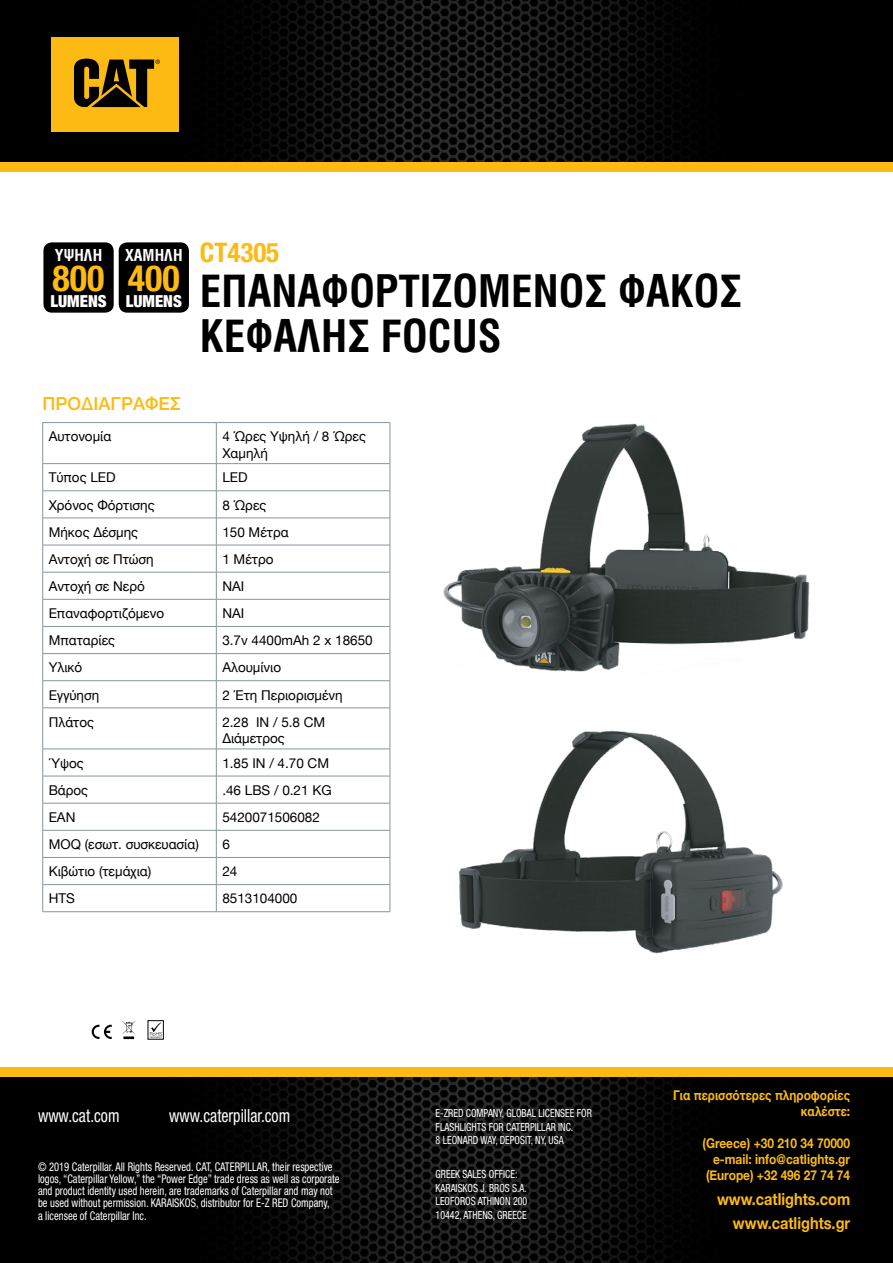
<style>
.page{position:relative;width:893px;height:1263px;background:#fff}
.page>*{position:absolute;margin:0;border:0;box-sizing:border-box;transform-origin:0 0}
.t1{font:45px/45px "UB Helvetica Cond Bold";color:#000}
.t2{font:700 condensed 36px "Helvetica Neue LT Std";color:#fdba12}
.t3{font:700 condensed 27px "Helvetica Neue LT Std";color:#fdba12}
.t4{font:condensed 18px "Helvetica Neue LT Std";color:#fff;scale:.88 1}
.t5{font:500 18px "Helvetica Neue";color:#fdba12}
.t6{font:700 16.5px/24px "Helvetica Neue";color:#fdba12;text-align:right;scale:.88 1}
.t7{font:900 condensed 16.5px "Helvetica Neue";color:#fff}
.t8{font:16.5px "UB Helvetica Cond Bold";color:#fff}
.t9{font:13.5px/16.2px "Helvetica Neue";color:#000}
.t10{font:700 13.5px/15.9px "Helvetica Neue";color:#fdba12;text-align:right;scale:.88 1}
.t11{font:condensed 12px/12.3px "Helvetica Neue LT Std";color:#fff;scale:.88 1}
.t12{font:condensed 11.25px/13.5px "Helvetica Neue LT Std";color:#fff;scale:.88 1}
</style>
<div class="page">
<img style="left:0;top:1077px;width:893px;height:186px">
<div style="left:0;top:1068px;width:893px;height:9px;background:#fdba12"></div>
<img style="left:0;top:0;width:893px;height:162px">
<div style="left:0;top:162px;width:893px;height:9px;background:#fdba12"></div>
<div style="left:51px;top:37px;width:128px;height:95px;background:#fdba12"></div>
<svg style="left:74px;top:59px;width:86px;height:48px"></svg>
<svg style="left:92px;top:1025px;width:20px;height:14px"></svg>
<svg style="left:122px;top:1021px;width:13px;height:18px"></svg>
<svg style="left:150px;top:1022px;width:11px;height:15px"></svg>
<img style="left:443px;top:423px;width:367px;height:249px">
<img style="left:459px;top:730px;width:324px;height:224px">
<hr style="left:43px;top:422px;width:173px;height:1px;background:#88969b">
<hr style="left:42px;top:423px;width:1px;height:40px;background:#88969b">
<hr style="left:216px;top:422px;width:174px;height:1px;background:#88969b">
<hr style="left:216px;top:423px;width:1px;height:40px;background:#88969b">
<hr style="left:390px;top:423px;width:1px;height:40px;background:#88969b">
<hr style="left:43px;top:463px;width:173px;height:1px;background:#88969b">
<hr style="left:216px;top:463px;width:174px;height:1px;background:#88969b">
<hr style="left:43px;top:490px;width:173px;height:1px;background:#88969b">
<hr style="left:216px;top:490px;width:174px;height:1px;background:#88969b">
<hr style="left:43px;top:518px;width:173px;height:1px;background:#88969b">
<hr style="left:216px;top:518px;width:174px;height:1px;background:#88969b">
<hr style="left:43px;top:545px;width:173px;height:1px;background:#88969b">
<hr style="left:216px;top:545px;width:174px;height:1px;background:#88969b">
<hr style="left:43px;top:572px;width:173px;height:1px;background:#88969b">
<hr style="left:216px;top:572px;width:174px;height:1px;background:#88969b">
<hr style="left:43px;top:599px;width:173px;height:1px;background:#88969b">
<hr style="left:216px;top:599px;width:174px;height:1px;background:#88969b">
<hr style="left:43px;top:626px;width:173px;height:1px;background:#88969b">
<hr style="left:216px;top:626px;width:174px;height:1px;background:#88969b">
<hr style="left:43px;top:653px;width:173px;height:1px;background:#88969b">
<hr style="left:216px;top:653px;width:174px;height:1px;background:#88969b">
<hr style="left:43px;top:680px;width:173px;height:1px;background:#88969b">
<svg style="left:42px;top:464px;width:1px;height:244px"></svg>
<hr style="left:216px;top:680px;width:174px;height:1px;background:#88969b">
<svg style="left:216px;top:464px;width:1px;height:244px"></svg>
<svg style="left:390px;top:464px;width:1px;height:244px"></svg>
<hr style="left:43px;top:708px;width:173px;height:1px;background:#88969b">
<hr style="left:42px;top:708px;width:1px;height:41px;background:#88969b">
<hr style="left:216px;top:708px;width:174px;height:1px;background:#88969b">
<hr style="left:216px;top:708px;width:1px;height:41px;background:#88969b">
<hr style="left:390px;top:708px;width:1px;height:41px;background:#88969b">
<hr style="left:43px;top:749px;width:173px;height:1px;background:#88969b">
<hr style="left:216px;top:749px;width:174px;height:1px;background:#88969b">
<hr style="left:43px;top:776px;width:173px;height:1px;background:#88969b">
<hr style="left:216px;top:776px;width:174px;height:1px;background:#88969b">
<hr style="left:43px;top:803px;width:173px;height:1px;background:#88969b">
<hr style="left:216px;top:803px;width:174px;height:1px;background:#88969b">
<hr style="left:43px;top:830px;width:173px;height:1px;background:#88969b">
<hr style="left:216px;top:830px;width:174px;height:1px;background:#88969b">
<hr style="left:43px;top:857px;width:173px;height:1px;background:#88969b">
<hr style="left:216px;top:857px;width:174px;height:1px;background:#88969b">
<hr style="left:43px;top:884px;width:173px;height:1px;background:#88969b">
<svg style="left:42px;top:749px;width:1px;height:162px"></svg>
<hr style="left:216px;top:884px;width:174px;height:1px;background:#88969b">
<svg style="left:216px;top:749px;width:1px;height:162px"></svg>
<svg style="left:390px;top:749px;width:1px;height:162px"></svg>
<hr style="left:43px;top:911px;width:173px;height:1px;background:#88969b">
<hr style="left:216px;top:911px;width:174px;height:1px;background:#88969b">
<div style="left:43px;top:242px;width:71px;height:71px;background:#000;border-radius:9px"></div>
<div style="left:119px;top:242px;width:70px;height:71px;background:#000;border-radius:9px"></div>
<p class="t8" style="left:55px;top:246px;width:49px">ΥΨΗΛΗ</p>
<h2 class="t2" style="left:53px;top:256px;width:53px">800</h2>
<p class="t7" style="left:50px;top:288px;width:58px">LUMENS</p>
<p class="t8" style="left:125px;top:246px;width:59px">ΧΑΜΗΛΗ</p>
<h2 class="t2" style="left:128px;top:256px;width:53px">400</h2>
<p class="t7" style="left:126px;top:288px;width:58px">LUMENS</p>
<h3 class="t3" style="left:200px;top:236px;width:81px">CT4305</h3>
<h1 class="t1" style="left:200px;top:269px;width:544px">ΕΠΑΝΑΦΟΡΤΙΖΟΜΕΝΟΣ ΦΑΚΟΣ<br>ΚΕΦΑΛΗΣ FOCUS</h1>
<h3 class="t5" style="left:43px;top:389px;width:140px">ΠΡΟΔΙΑΓΡΑΦΕΣ</h3>
<p class="t9" style="left:49px;top:429px;width:64px">Αυτονομία</p>
<p class="t9" style="left:222px;top:429px;width:145px">4 Ώρες Υψηλή / 8 Ώρες<br>Χαμηλή</p>
<p class="t9" style="left:49px;top:470px;width:68px">Τύπος LED</p>
<p class="t9" style="left:222px;top:470px;width:27px">LED</p>
<p class="t9" style="left:49px;top:497px;width:107px">Χρόνος Φόρτισης</p>
<p class="t9" style="left:222px;top:497px;width:46px">8 Ώρες</p>
<p class="t9" style="left:49px;top:525px;width:91px">Μήκος Δέσμης</p>
<p class="t9" style="left:222px;top:525px;width:68px">150 Μέτρα</p>
<p class="t9" style="left:49px;top:552px;width:107px">Αντοχή σε Πτώση</p>
<p class="t9" style="left:222px;top:552px;width:53px">1 Mέτρο</p>
<p class="t9" style="left:49px;top:579px;width:98px">Αντοχή σε Νερό</p>
<p class="t9" style="left:222px;top:579px;width:23px">ΝΑΙ</p>
<p class="t9" style="left:49px;top:606px;width:117px">Επαναφορτιζόμενο</p>
<p class="t9" style="left:222px;top:606px;width:23px">ΝΑΙ</p>
<p class="t9" style="left:49px;top:633px;width:68px">Μπαταρίες</p>
<p class="t9" style="left:222px;top:633px;width:152px">3.7v 4400mAh 2 x 18650</p>
<p class="t9" style="left:49px;top:660px;width:35px">Υλικό</p>
<p class="t9" style="left:222px;top:660px;width:60px">Αλουμίνιο</p>
<p class="t9" style="left:49px;top:687px;width:52px">Εγγύηση</p>
<p class="t9" style="left:222px;top:687px;width:122px">2 Έτη Περιορισμένη</p>
<p class="t9" style="left:49px;top:715px;width:47px">Πλάτος</p>
<p class="t9" style="left:222px;top:715px;width:105px">2.28 IN / 5.8 CM<br>Διάμετρος</p>
<p class="t9" style="left:49px;top:756px;width:36px">Ύψος</p>
<p class="t9" style="left:222px;top:756px;width:108px">1.85 IN / 4.70 CM</p>
<p class="t9" style="left:49px;top:783px;width:41px">Βάρος</p>
<p class="t9" style="left:222px;top:783px;width:111px">.46 LBS / 0.21 KG</p>
<p class="t9" style="left:49px;top:810px;width:28px">EAN</p>
<p class="t9" style="left:222px;top:810px;width:99px">5420071506082</p>
<p class="t9" style="left:49px;top:837px;width:152px">MOQ (εσωτ. συσκευασία)</p>
<p class="t9" style="left:222px;top:837px;width:9px">6</p>
<p class="t9" style="left:49px;top:864px;width:104px">Κιβώτιο (τεμάχια)</p>
<p class="t9" style="left:222px;top:864px;width:17px">24</p>
<p class="t9" style="left:49px;top:891px;width:28px">HTS</p>
<p class="t9" style="left:222px;top:891px;width:77px">8513104000</p>
<h3 class="t4" style="left:38px;top:1105px;width:94px">www.cat.com</h3>
<h3 class="t4" style="left:169px;top:1105px;width:139px">www.caterpillar.com</h3>
<p class="t11" style="left:38px;top:1160px;width:344px">© 2019 Caterpillar. All Rights Reserved. CAT, CATERPILLAR, their respective logos, “Caterpillar Yellow,” the “Power Edge” trade dress as well as corporate and product identity used herein, are trademarks of Caterpillar and may not be used without permission. KARAISKOS, distributor for E-Z RED Company,<br>a licensee of Caterpillar Inc.</p>
<p class="t12" style="left:436px;top:1106px;width:179px">E-ZRED COMPANY, GLOBAL LICENSEE FOR<br>FLASHLIGHTS FOR CATERPILLAR INC.<br>8 LEONARD WAY, DEPOSIT, NY, USA</p>
<p class="t12" style="left:436px;top:1167px;width:106px">GREEK SALES OFFICE:<br>KARAISKOS J. BROS S.A.<br>LEOFOROS ATHINON 200<br>10442, ATHENS, GREECE</p>
<p class="t10" style="left:673px;top:1088px;width:203px">Για περισσότερες πληροφορίες καλέστε:</p>
<p class="t10" style="left:702px;top:1136px;width:169px">(Greece) +30 210 34 70000 e-mail: info@catlights.gr (Europe) +32 496 27 74 74</p>
<p class="t6" style="left:717px;top:1187px;width:153px">www.catlights.com www.catlights.gr</p>
</div>
